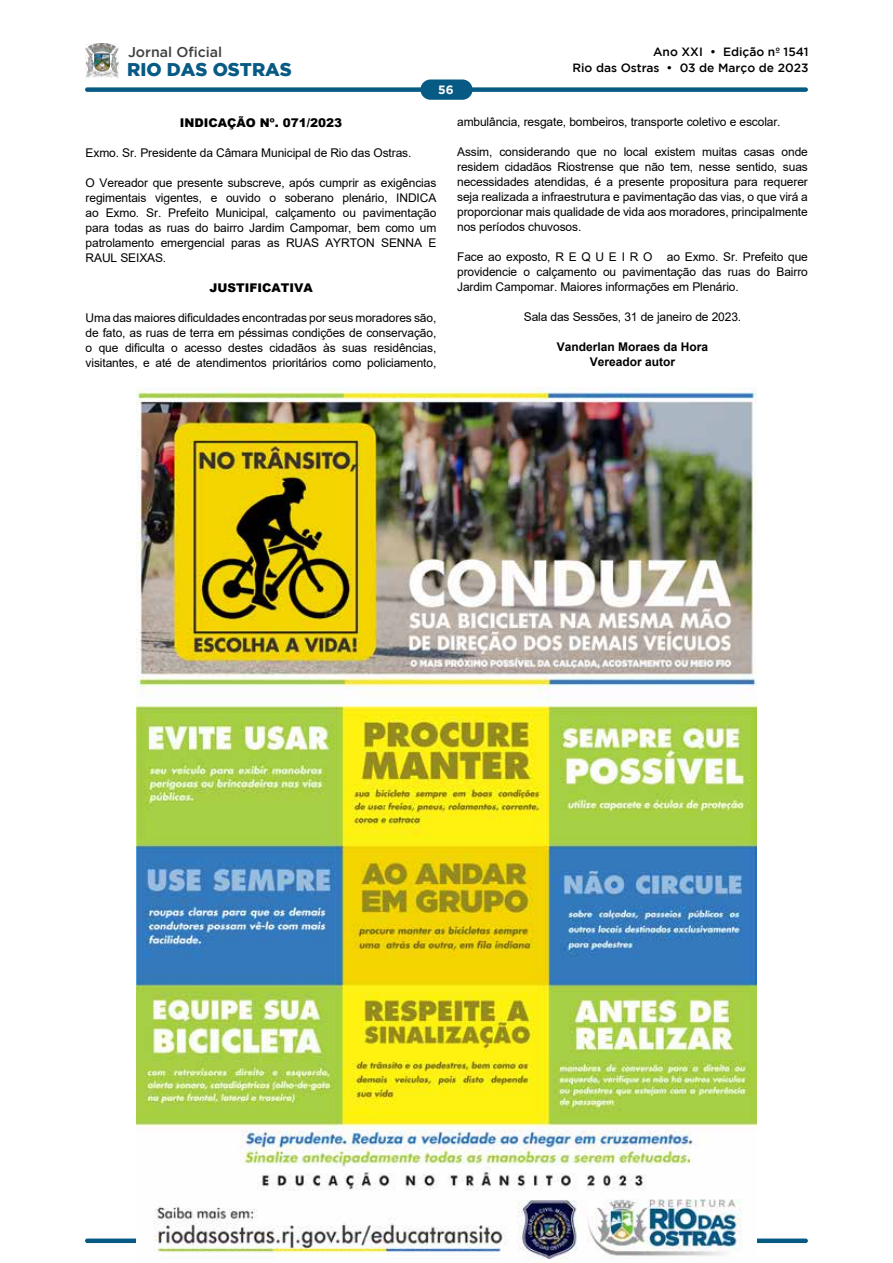
<style>
.page{position:relative;width:893px;height:1263px;background:#fff}
.page>*{position:absolute;margin:0;border:0;box-sizing:border-box;transform-origin:0 0}
.t1{font:900 18.45px "Gotham";color:#075a84}
.t2{font:500 14.1px "Gotham";color:#404040}
.t3{font:12px/15px "Arial";letter-spacing:-.01em;color:#000;text-align:justify}
.t4{font:500 12px/15.8px "Gotham";color:#000;text-align:right}
.t5{font:700 12px/15px "Arial";color:#000;text-align:center}
.t6{font:900 12px "Arial";color:#000}
.t7{font:700 12px "Gotham";color:#fff}
</style>
<div class="page">
<div style="left:85px;top:87px;width:723px;height:5px;background:#075a84;border-radius:2px"></div>
<div style="left:420px;top:79px;width:52px;height:21px;background:#075a84;border-radius:10px"></div>
<img style="left:86px;top:44px;width:32px;height:34px">
<div style="left:85px;top:1238px;width:723px;height:5px;background:#075a84;border-radius:2px"></div>
<img style="left:137px;top:388px;width:619px;height:872px">
<p class="t2" style="left:128px;top:44px;width:96px">Jornal Oficial</p>
<h1 class="t1" style="left:127px;top:59px;width:166px">RIO DAS OSTRAS</h1>
<p class="t6" style="left:180px;top:114px;width:164px">INDICAÇÃO Nº. 071/2023</p>
<p class="t3" style="left:86px;top:145px;width:327px">Exmo. Sr. Presidente da Câmara Municipal de Rio das Ostras.</p>
<p class="t3" style="left:86px;top:175px;width:352px">O Vereador que presente subscreve, após cumprir as exigências regimentais vigentes, e ouvido o soberano plenário, INDICA ao Exmo. Sr. Prefeito Municipal, calçamento ou pavimentação para todas as ruas do bairro Jardim Campomar, bem como um patrolamento emergencial paras as RUAS AYRTON SENNA E RAUL SEIXAS.</p>
<p class="t6" style="left:209px;top:279px;width:105px">JUSTIFICATIVA</p>
<p class="t3" style="left:86px;top:310px;width:352px">Uma das maiores dificuldades encontradas por seus moradores são, de fato, as ruas de terra em péssimas condições de conservação, o que dificulta o acesso destes cidadãos às suas residências, visitantes, e até de atendimentos prioritários como policiamento,</p>
<p class="t4" style="left:572px;top:44px;width:238px">Ano XXI • Edição nº 1541<br>Rio das Ostras • 03 de Março de 2023</p>
<p class="t7" style="left:438px;top:83px;width:17px">56</p>
<p class="t3" style="left:457px;top:114px;width:325px">ambulância, resgate, bombeiros, transporte coletivo e escolar.</p>
<p class="t3" style="left:457px;top:144px;width:352px">Assim, considerando que no local existem muitas casas onde residem cidadãos Riostrense que não tem, nesse sentido, suas necessidades atendidas, é a presente propositura para requerer seja realizada a infraestrutura e pavimentação das vias, o que virá a proporcionar mais qualidade de vida aos moradores, principalmente nos períodos chuvosos.</p>
<p class="t3" style="left:457px;top:249px;width:352px">Face ao exposto, R E Q U E I R O ao Exmo. Sr. Prefeito que providencie o calçamento ou pavimentação das ruas do Bairro Jardim Campomar. Maiores informações em Plenário.</p>
<p class="t3" style="left:524px;top:309px;width:219px">Sala das Sessões, 31 de janeiro de 2023.</p>
<p class="t5" style="left:557px;top:340px;width:153px">Vanderlan Moraes da Hora<br>Vereador autor</p>
</div>
